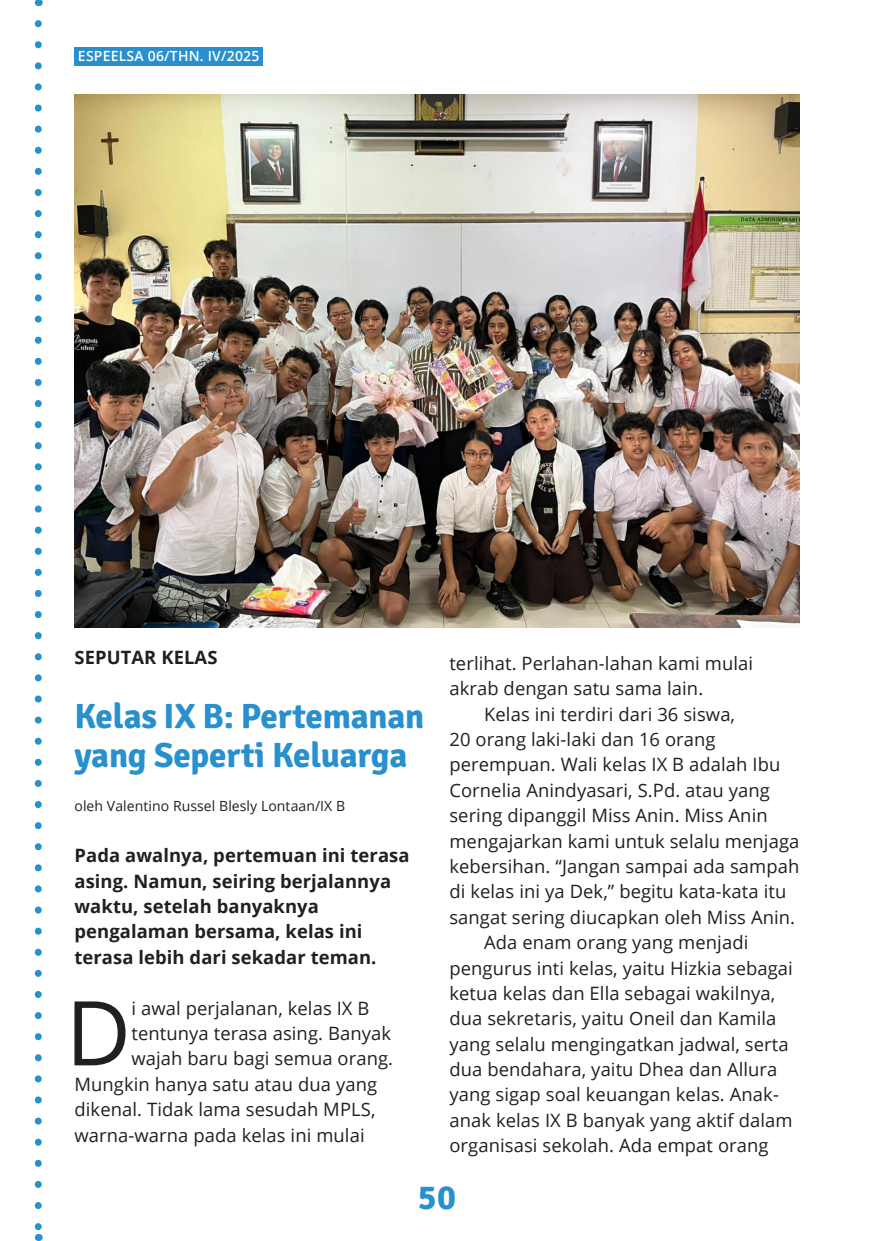
<style>
.page{position:relative;width:874px;height:1241px;background:#fff}
.page>*{position:absolute;margin:0;border:0;box-sizing:border-box;transform-origin:0 0}
.Firts_Paragraph_2{font:89.42px "Open Sans";color:#231f20}
.Title_1{font:700 35px/38.5px "Signika";letter-spacing:-.005em;color:#2890cd}
.Paragraph_1{font:18.38px/25.4px "Open Sans";letter-spacing:.005em;color:#231f20}
.Firts_Paragraph_2-2{font:18.38px/25.4px "Open Sans";letter-spacing:.005em;color:#231f20}
.First_Paragraph_1{font:700 18.38px/25.4px "Open Sans";letter-spacing:.005em;color:#231f20}
.Rubrik_Mark{font:700 18.38px "Open Sans";letter-spacing:.005em;color:#231f20}
.KR_name{font:14px "Open Sans";letter-spacing:.005em;color:#231f20}
.t1{font:600 14px "Open Sans";letter-spacing:.015em;color:#fff}
</style>
<div class="page">
<div style="left:74px;top:47px;width:189px;height:18px;background:#2890cd"></div>
<img style="left:74px;top:94px;width:725px;height:533px">
<svg style="left:35px;top:24px;width:7px;height:1202px"></svg>
<p class="t1" style="left:78px;top:46px;width:183px">ESPEELSA 06/THN. IV/2025</p>
<p class="Rubrik_Mark" style="left:74px;top:644px;width:144px">SEPUTAR KELAS</p>
<p class="Title_1" style="left:74px;top:693px;width:351px">Kelas IX B: Pertemanan yang Seperti Keluarga</p>
<p class="KR_name" style="left:74px;top:796px;width:272px">oleh Valentino Russel Blesly Lontaan/IX B</p>
<p class="First_Paragraph_1" style="left:74px;top:842px;width:336px">Pada awalnya, pertemuan ini terasa asing. Namun, seiring berjalannya waktu, setelah banyaknya pengalaman bersama, kelas ini terasa lebih dari sekadar teman.</p>
<p class="Firts_Paragraph_2" style="left:66px;top:971px;width:67px">D</p>
<p class="Firts_Paragraph_2-2" style="left:131px;top:994px;width:239px">i awal perjalanan, kelas IX B</p>
<p class="Firts_Paragraph_2-2" style="left:131px;top:1019px;width:261px">tentunya terasa asing. Banyak</p>
<p class="Firts_Paragraph_2-2" style="left:131px;top:1045px;width:263px">wajah baru bagi semua orang.</p>
<p class="Firts_Paragraph_2-2" style="left:74px;top:1070px;width:304px">Mungkin hanya satu atau dua yang</p>
<p class="Firts_Paragraph_2-2" style="left:74px;top:1096px;width:302px">dikenal. Tidak lama sesudah MPLS,</p>
<p class="Firts_Paragraph_2-2" style="left:74px;top:1121px;width:291px">warna-warna pada kelas ini mulai</p>
<p class="Firts_Paragraph_2-2" style="left:449px;top:650px;width:305px">terlihat. Perlahan-lahan kami mulai akrab dengan satu sama lain.</p>
<p class="Paragraph_1" style="left:449px;top:700px;width:351px;text-indent:35px">Kelas ini terdiri dari 36 siswa,<br>20 orang laki-laki dan 16 orang perempuan. Wali kelas IX B adalah Ibu Cornelia Anindyasari, S.Pd. atau yang sering dipanggil Miss Anin. Miss Anin mengajarkan kami untuk selalu menjaga kebersihan. “Jangan sampai ada sampah di kelas ini ya Dek,” begitu kata-kata itu sangat sering diucapkan oleh Miss Anin.</p>
<p class="Paragraph_1" style="left:449px;top:929px;width:345px;text-indent:35px">Ada enam orang yang menjadi pengurus inti kelas, yaitu Hizkia sebagai ketua kelas dan Ella sebagai wakilnya, dua sekretaris, yaitu Oneil dan Kamila yang selalu mengingatkan jadwal, serta dua bendahara, yaitu Dhea dan Allura yang sigap soal keuangan kelas. Anak&shy;anak kelas IX B banyak yang aktif dalam organisasi sekolah. Ada empat orang</p>
<h2 class="Title_1" style="left:417px;top:1174px;width:40px">50</h2>
</div>
